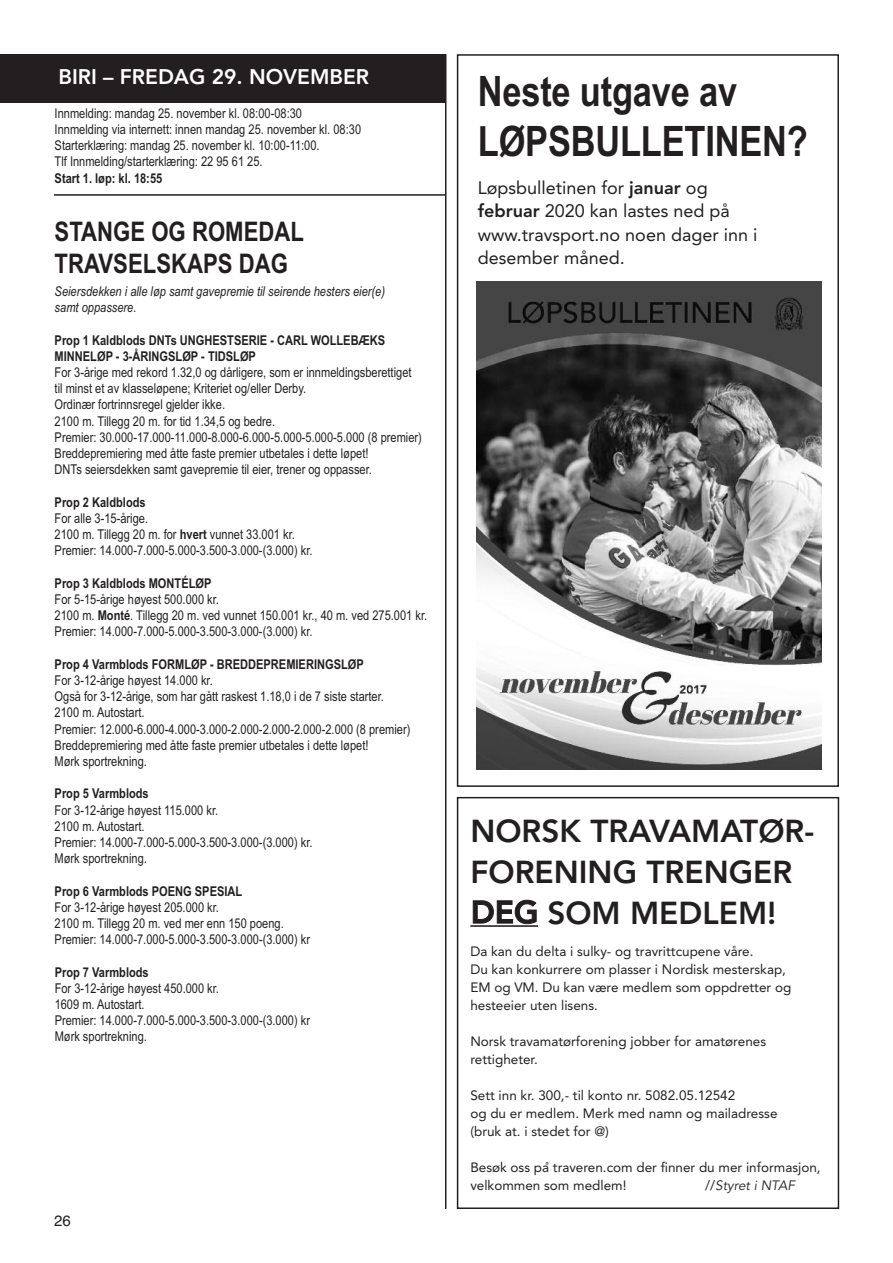
<style>
.page{position:relative;width:893px;height:1263px;background:#fff}
.page>*{position:absolute;margin:0;border:0;box-sizing:border-box;transform-origin:0 0}
.t1{font:700 42px/50.4px "Arial Narrow";letter-spacing:-.005em;color:#231f20}
.t2{font:800 31.5px/40.8px "Avenir";color:#231f20}
.t3{font:700 27px/32.4px "Arial Narrow";color:#231f20}
.t4{font:800 21px "Avenir";color:#fff}
.t5{font:18px/23.4px "Avenir";color:#231f20}
.t6{font:15px "Helvetica";color:#231f20}
.t7{font:13.5px/16.2px "Arial Narrow";color:#231f20}
.t8{font:13.5px/18px "Avenir";color:#231f20}
.t9{font:700 13.5px/16.2px "Arial Narrow";color:#231f20}
.t10{font:italic 13.5px/16.2px "Arial Narrow";color:#231f20}
.t11{font:italic 13.5px "Avenir";color:#231f20}
.s1{font-weight:800}
.s2{font-weight:700}
.s3{font-style:normal}
</style>
<div class="page">
<hr style="left:445px;top:54px;width:1px;height:1155px;background:#231f20">
<div style="left:0;top:54px;width:446px;height:48px;background:#231f20"></div>
<hr style="left:54px;top:194px;width:392px;height:2px;background:#231f20">
<div style="left:457px;top:54px;width:382px;height:733px;border:2px solid #231f20"></div>
<div style="left:459px;top:277px;width:375px;height:503px;background:#fff"></div>
<img style="left:476px;top:281px;width:345px;height:488px">
<div style="left:457px;top:797px;width:382px;height:412px;border:2px solid #231f20"></div>
<hr style="left:470px;top:925px;width:68px;height:2px;background:#231f20">
<h3 class="t4" style="left:58px;top:60px;width:312px">BIRI – FREDAG 29. NOVEMBER</h3>
<h1 class="t1" style="left:478px;top:66px;width:331px">Neste utgave av<br>LØPSBULLETINEN?</h1>
<h3 class="t5" style="left:478px;top:175px;width:281px">Løpsbulletinen for <span class="s1">januar</span> og <span class="s1">februar</span> 2020 kan lastes ned på www.travsport.no noen dager inn i desember måned.</h3>
<p class="t7" style="left:55px;top:105px;width:308px">Innmelding: mandag 25. november kl. 08:00-08:30<br>Innmelding via internett: innen mandag 25. november kl. 08:30<br>Starterklæring: mandag 25. november kl. 10:00-11:00.<br>Tlf Innmelding/starterklæring: 22 95 61 25.</p>
<p class="t9" style="left:55px;top:170px;width:109px">Start 1. løp: kl. 18:55</p>
<h3 class="t3" style="left:55px;top:216px;width:251px">STANGE OG ROMEDAL<br>TRAVSELSKAPS DAG</h3>
<p class="t10" style="left:55px;top:283px;width:332px">Seiersdekken i alle løp samt gavepremie til seirende hesters eier(e) samt oppassere.</p>
<p class="t9" style="left:55px;top:332px;width:332px">Prop 1 Kaldblods DNTs UNGHESTSERIE - CARL WOLLEBÆKS<br>MINNELØP - 3-ÅRINGSLØP - TIDSLØP</p>
<p class="t7" style="left:55px;top:364px;width:369px">For 3-årige med rekord 1.32,0 og dårligere, som er innmeldingsberettiget til minst et av klasseløpene; Kriteriet og/eller Derby.<br>Ordinær fortrinnsregel gjelder ikke.<br>2100 m. Tillegg 20 m. for tid 1.34,5 og bedre.<br>Premier: 30.000-17.000-11.000-8.000-6.000-5.000-5.000-5.000 (8 premier)<br>Breddepremiering med åtte faste premier utbetales i dette løpet!<br>DNTs seiersdekken samt gavepremie til eier, trener og oppasser.</p>
<p class="t9" style="left:55px;top:494px;width:93px">Prop 2 Kaldblods</p>
<p class="t7" style="left:55px;top:510px;width:259px">For alle 3-15-årige.<br>2100 m. Tillegg 20 m. for <span class="s2">hvert</span> vunnet 33.001 kr.<br>Premier: 14.000-7.000-5.000-3.500-3.000-(3.000) kr.</p>
<p class="t9" style="left:55px;top:575px;width:158px">Prop 3 Kaldblods MONTÉLØP</p>
<p class="t7" style="left:55px;top:591px;width:374px">For 5-15-årige høyest 500.000 kr.<br>2100 m. <span class="s2">Monté</span>. Tillegg 20 m. ved vunnet 150.001 kr., 40 m. ved 275.001 kr.<br>Premier: 14.000-7.000-5.000-3.500-3.000-(3.000) kr.</p>
<p class="t9" style="left:55px;top:656px;width:311px">Prop 4 Varmblods FORMLØP - BREDDEPREMIERINGSLØP</p>
<p class="t7" style="left:55px;top:672px;width:357px">For 3-12-årige høyest 14.000 kr.<br>Også for 3-12-årige, som har gått raskest 1.18,0 i de 7 siste starter.<br>2100 m. Autostart.<br>Premier: 12.000-6.000-4.000-3.000-2.000-2.000-2.000-2.000 (8 premier)<br>Breddepremiering med åtte faste premier utbetales i dette løpet!<br>Mørk sportrekning.</p>
<p class="t9" style="left:55px;top:785px;width:96px">Prop 5 Varmblods</p>
<p class="t7" style="left:55px;top:802px;width:259px">For 3-12-årige høyest 115.000 kr.<br>2100 m. Autostart.<br>Premier: 14.000-7.000-5.000-3.500-3.000-(3.000) kr.<br>Mørk sportrekning.</p>
<p class="t9" style="left:55px;top:883px;width:189px">Prop 6 Varmblods POENG SPESIAL</p>
<p class="t7" style="left:55px;top:899px;width:257px">For 3-12-årige høyest 205.000 kr.<br>2100 m. Tillegg 20 m. ved mer enn 150 poeng.<br>Premier: 14.000-7.000-5.000-3.500-3.000-(3.000) kr</p>
<p class="t9" style="left:55px;top:964px;width:96px">Prop 7 Varmblods</p>
<p class="t7" style="left:55px;top:980px;width:257px">For 3-12-årige høyest 450.000 kr.<br>1609 m. Autostart.<br>Premier: 14.000-7.000-5.000-3.500-3.000-(3.000) kr<br>Mørk sportrekning.</p>
<h2 class="t2" style="left:470px;top:811px;width:345px">NORSK TRAVAMATØR-<br>FORENING TRENGER<br>DEG SOM MEDLEM!</h2>
<p class="t8" style="left:470px;top:942px;width:322px">Da kan du delta i sulky- og travrittcupene våre.<br>Du kan konkurrere om plasser i Nordisk mesterskap, EM og VM. Du kan være medlem som oppdretter og hesteeier uten lisens.</p>
<p class="t8" style="left:470px;top:1032px;width:297px">Norsk travamatørforening jobber for amatørenes rettigheter.</p>
<p class="t8" style="left:470px;top:1086px;width:309px">Sett inn kr. 300,- til konto nr. 5082.05.12542<br>og du er medlem. Merk med namn og mailadresse (bruk at. i stedet for @)</p>
<p class="t8" style="left:470px;top:1158px;width:352px">Besøk oss påtraveren.com der finner du mer informasjon, velkommen som medlem!</p>
<p class="t11" style="left:705px;top:1177px;width:91px"><span class="s3">//</span>Styret i NTAF</p>
<p class="t6" style="left:54px;top:1212px;width:18px">26</p>
</div>
